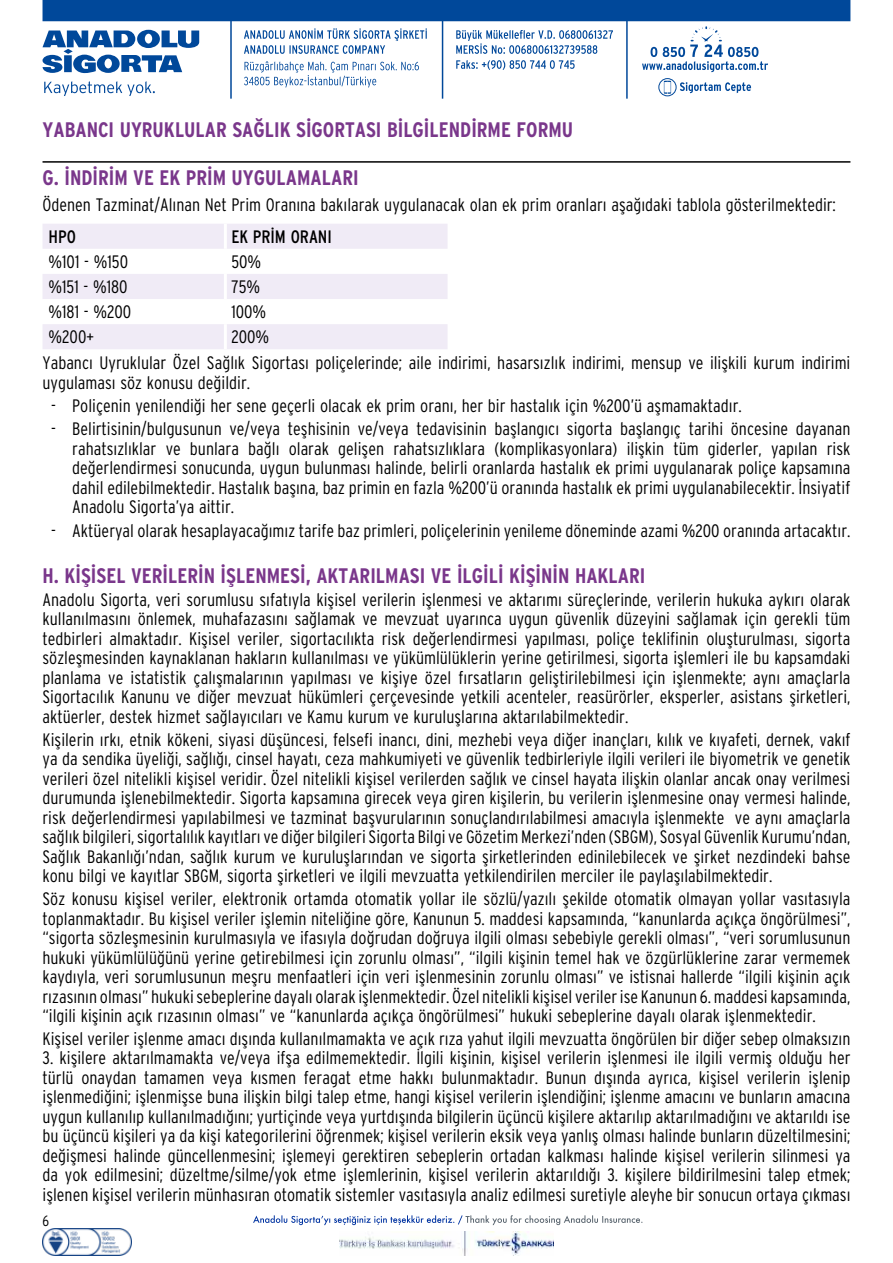
<style>
.page{position:relative;width:893px;height:1263px;background:#fff}
.page>*{position:absolute;margin:0;border:0;box-sizing:border-box;transform-origin:0 0}
.t1{font:700 condensed 21px "Interstate";color:#7a378b}
.t2{font:300 condensed 18px/19.5px "Interstate";color:#000;text-align:justify}
.t3{font:condensed 18px "Interstate";color:#000}
.t4{font:300 condensed 15px "Interstate";color:#000}
</style>
<div class="page">
<hr style="left:43px;top:161px;width:807px;height:2px;background:#000">
<svg style="left:253px;top:1215px;width:389px;height:10px"></svg>
<img style="left:339px;top:1231px;width:215px;height:25px">
<img style="left:43px;top:1228px;width:89px;height:28px">
<div style="left:43px;top:0;width:807px;height:21px;background:#00489a"></div>
<hr style="left:230px;top:12px;width:2px;height:87px;background:#00489a">
<svg style="left:244px;top:61px;width:175px;height:26px"></svg>
<svg style="left:244px;top:28px;width:183px;height:26px"></svg>
<svg style="left:456px;top:60px;width:119px;height:10px"></svg>
<svg style="left:456px;top:30px;width:157px;height:24px"></svg>
<hr style="left:442px;top:15px;width:1px;height:84px;background:#00489a">
<hr style="left:626px;top:15px;width:2px;height:84px;background:#00489a">
<svg style="left:43px;top:30px;width:156px;height:43px"></svg>
<svg style="left:44px;top:81px;width:111px;height:15px"></svg>
<svg style="left:680px;top:82px;width:71px;height:11px"></svg>
<svg style="left:642px;top:26px;width:126px;height:46px"></svg>
<svg style="left:664px;top:81px;width:7px;height:13px"></svg>
<div style="left:659px;top:78px;width:17px;height:18px;border:1px solid #00489a;border-radius:50%"></div>
<svg style="left:43px;top:224px;width:405px;height:125px;fill:#f0ebf6"></svg>
<hr style="left:224px;top:224px;width:3px;height:25px;background:#fff">
<hr style="left:224px;top:249px;width:3px;height:25px;background:#fff">
<hr style="left:224px;top:274px;width:3px;height:25px;background:#fff">
<hr style="left:224px;top:299px;width:3px;height:25px;background:#fff">
<hr style="left:224px;top:324px;width:3px;height:25px;background:#fff">
<p class="t1" style="left:43px;top:118px;width:532px">YABANCI UYRUKLULAR SAĞLIK SİGORTASI BİLGİLENDİRME FORMU</p>
<p class="t1" style="left:43px;top:166px;width:318px">G. İNDİRİM VE EK PRİM UYGULAMALARI</p>
<p class="t2" style="left:43px;top:195px;width:795px">Ödenen Tazminat/Alınan Net Prim Oranına bakılarak uygulanacak olan ek prim oranları aşağıdaki tablola gösterilmektedir:</p>
<p class="t3" style="left:49px;top:226px;width:29px">HPO</p>
<p class="t3" style="left:231px;top:226px;width:102px">EK PRİM ORANI</p>
<p class="t2" style="left:49px;top:252px;width:81px">%101 - %150</p>
<p class="t2" style="left:231px;top:252px;width:31px">50%</p>
<p class="t2" style="left:49px;top:277px;width:81px">%151 - %180</p>
<p class="t2" style="left:231px;top:277px;width:30px">75%</p>
<p class="t2" style="left:49px;top:302px;width:84px">%181 - %200</p>
<p class="t2" style="left:231px;top:302px;width:36px">100%</p>
<p class="t2" style="left:49px;top:327px;width:47px">%200+</p>
<p class="t2" style="left:43px;top:324px;width:809px;line-height:26px;text-indent:189px">200%<br>Yabancı Uyruklular Özel Sağlık Sigortası poliçelerinde; aile indirimi, hasarsızlık indirimi, mensup ve ilişkili kurum indirimi</p>
<p class="t2" style="left:43px;top:372px;width:209px">uygulaması söz konusu değildir.</p>
<p class="t2" style="left:51px;top:396px;width:692px">- Poliçenin yenilendiği her sene geçerli olacak ek prim oranı, her bir hastalık için %200’ü aşmamaktadır.</p>
<p class="t2" style="left:72px;top:419px;width:780px;text-indent:-21px">- Belirtisinin/bulgusunun ve/veya teşhisinin ve/veya tedavisinin başlangıcı sigorta başlangıç tarihi öncesine dayanan rahatsızlıklar ve bunlara bağlı olarak gelişen rahatsızlıklara (komplikasyonlara) ilişkin tüm giderler, yapılan risk değerlendirmesi sonucunda, uygun bulunması halinde, belirli oranlarda hastalık ek primi uygulanarak poliçe kapsamına dahil edilebilmektedir. Hastalık başına, baz primin en fazla %200’ü oranında hastalık ek primi uygulanabilecektir. İnsiyatif Anadolu Sigorta’ya aittir.</p>
<p class="t2" style="left:51px;top:520px;width:801px">- Aktüeryal olarak hesaplayacağımız tarife baz primleri, poliçelerinin yenileme döneminde azami %200 oranında artacaktır.</p>
<p class="t1" style="left:43px;top:564px;width:604px">H. KİŞİSEL VERİLERİN İŞLENMESİ, AKTARILMASI VE İLGİLİ KİŞİNİN HAKLARI</p>
<p class="t2" style="left:43px;top:590px;width:809px">Anadolu Sigorta, veri sorumlusu sıfatıyla kişisel verilerin işlenmesi ve aktarımı süreçlerinde, verilerin hukuka aykırı olarak kullanılmasını önlemek, muhafazasını sağlamak ve mevzuat uyarınca uygun güvenlik düzeyini sağlamak için gerekli tüm tedbirleri almaktadır. Kişisel veriler, sigortacılıkta risk değerlendirmesi yapılması, poliçe teklifinin oluşturulması, sigorta sözleşmesinden kaynaklanan hakların kullanılması ve yükümlülüklerin yerine getirilmesi, sigorta işlemleri ile bu kapsamdaki planlama ve istatistik çalışmalarının yapılması ve kişiye özel fırsatların geliştirilebilmesi için işlenmekte; aynı amaçlarla Sigortacılık Kanunu ve diğer mevzuat hükümleri çerçevesinde yetkili acenteler, reasürörler, eksperler, asistans şirketleri, aktüerler, destek hizmet sağlayıcıları ve Kamu kurum ve kuruluşlarına aktarılabilmektedir.</p>
<p class="t2" style="left:43px;top:729px;width:809px">Kişilerin ırkı, etnik kökeni, siyasi düşüncesi, felsefi inancı, dini, mezhebi veya diğer inançları, kılık ve kıyafeti, dernek, vakıf ya da sendika üyeliği, sağlığı, cinsel hayatı, ceza mahkumiyeti ve güvenlik tedbirleriyle ilgili verileri ile biyometrik ve genetik verileri özel nitelikli kişisel veridir. Özel nitelikli kişisel verilerden sağlık ve cinsel hayata ilişkin olanlar ancak onay verilmesi durumunda işlenebilmektedir. Sigorta kapsamına girecek veya giren kişilerin, bu verilerin işlenmesine onay vermesi halinde, risk değerlendirmesi yapılabilmesi ve tazminat başvurularının sonuçlandırılabilmesi amacıyla işlenmekte ve aynı amaçlarla sağlık bilgileri, sigortalılık kayıtları ve diğer bilgileri Sigorta Bilgi ve Gözetim Merkezi’nden (SBGM), Sosyal Güvenlik Kurumu’ndan, Sağlık Bakanlığı’ndan, sağlık kurum ve kuruluşlarından ve sigorta şirketlerinden edinilebilecek ve şirket nezdindeki bahse konu bilgi ve kayıtlar SBGM, sigorta şirketleri ve ilgili mevzuatta yetkilendirilen merciler ile paylaşılabilmektedir.</p>
<p class="t2" style="left:43px;top:889px;width:809px">Söz konusu kişisel veriler, elektronik ortamda otomatik yollar ile sözlü/yazılı şekilde otomatik olmayan yollar vasıtasıyla toplanmaktadır. Bu kişisel veriler işlemin niteliğine göre, Kanunun 5. maddesi kapsamında, “kanunlarda açıkça öngörülmesi”, “sigorta sözleşmesinin kurulmasıyla ve ifasıyla doğrudan doğruya ilgili olması sebebiyle gerekli olması”, “veri sorumlusunun hukuki yükümlülüğünü yerine getirebilmesi için zorunlu olması”, “ilgili kişinin temel hak ve özgürlüklerine zarar vermemek kaydıyla, veri sorumlusunun meşru menfaatleri için veri işlenmesinin zorunlu olması” ve istisnai hallerde “ilgili kişinin açık rızasının olması” hukuki sebeplerine dayalı olarak işlenmektedir. Özel nitelikli kişisel veriler ise Kanunun 6. maddesi kapsamında, “ilgili kişinin açık rızasının olması” ve “kanunlarda açıkça öngörülmesi” hukuki sebeplerine dayalı olarak işlenmektedir.</p>
<p class="t2" style="left:43px;top:1029px;width:809px">Kişisel veriler işlenme amacı dışında kullanılmamakta ve açık rıza yahut ilgili mevzuatta öngörülen bir diğer sebep olmaksızın</p>
<p class="t2" style="left:43px;top:1048px;width:809px">3. kişilere aktarılmamakta ve/veya ifşa edilmemektedir. İlgili kişinin, kişisel verilerin işlenmesi ile ilgili vermiş olduğu her türlü onaydan tamamen veya kısmen feragat etme hakkı bulunmaktadır. Bunun dışında ayrıca, kişisel verilerin işlenip işlenmediğini; işlenmişse buna ilişkin bilgi talep etme, hangi kişisel verilerin işlendiğini; işlenme amacını ve bunların amacına uygun kullanılıp kullanılmadığını; yurtiçinde veya yurtdışında bilgilerin üçüncü kişilere aktarılıp aktarılmadığını ve aktarıldı ise bu üçüncü kişileri ya da kişi kategorilerini öğrenmek; kişisel verilerin eksik veya yanlış olması halinde bunların düzeltilmesini; değişmesi halinde güncellenmesini; işlemeyi gerektiren sebeplerin ortadan kalkması halinde kişisel verilerin silinmesi ya da yok edilmesini; düzeltme/silme/yok etme işlemlerinin, kişisel verilerin aktarıldığı 3. kişilere bildirilmesini talep etmek; işlenen kişisel verilerin münhasıran otomatik sistemler vasıtasıyla analiz edilmesi suretiyle aleyhe bir sonucun ortaya çıkması</p>
<p class="t4" style="left:43px;top:1212px;width:8px">6</p>
</div>
